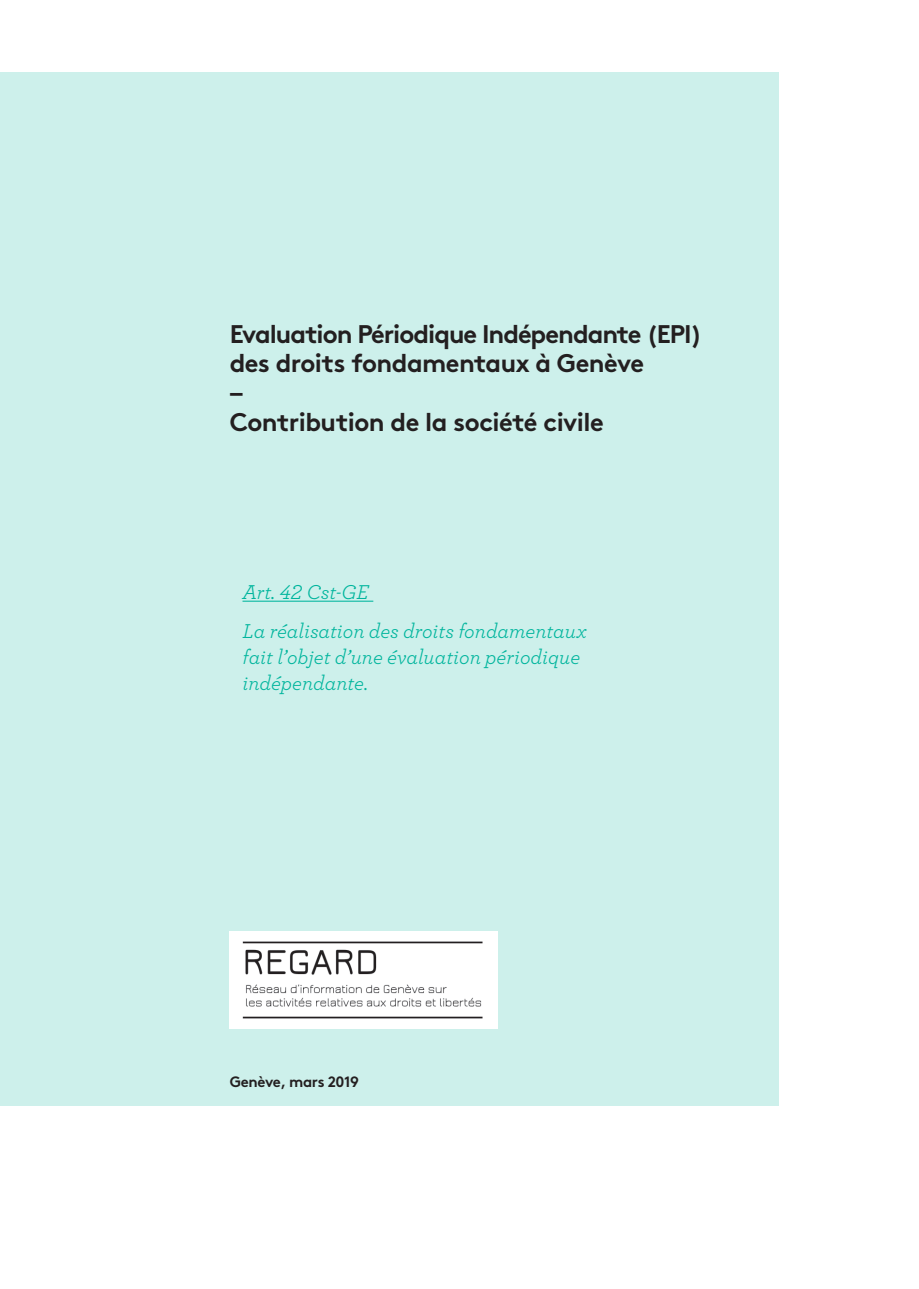
<style>
.page{position:relative;width:919px;height:1289px;background:#fff}
.page>*{position:absolute;margin:0;border:0;box-sizing:border-box;transform-origin:0 0}
.t1{font:25.5px/29.4px "Brown Bold Alt";letter-spacing:-.03em;color:#231f20}
._3__articles{font:21px/26px "Archer Book LF Italic";color:#00b59d}
._1__corps{font:15px "Brown Bold Alt";letter-spacing:-.02em;color:#231f20}
</style>
<div class="page">
<div style="left:0;top:72px;width:778px;height:1034px;background:#cdf0eb"></div>
<img style="left:230px;top:931px;width:267px;height:97px">
<hr style="left:242px;top:600px;width:131px;height:1px;background:#00b59d">
<p class="t1" style="left:230px;top:316px;width:474px">Evaluation Périodique Indépendante (EPI) des droits fondamentaux à Genève</p>
<p class="t1" style="left:230px;top:375px;width:15px">–</p>
<p class="t1" style="left:230px;top:404px;width:375px">Contribution de la société civile</p>
<p class="_3__articles" style="left:242px;top:578px;width:128px">Art. 42 Cst-GE</p>
<p class="_3__articles" style="left:242px;top:617px;width:346px">La réalisation des droits fondamentaux fait l’objet d’une évaluation périodique indépendante.</p>
<p class="_1__corps" style="left:230px;top:1069px;width:131px">Genève, mars 2019</p>
</div>
